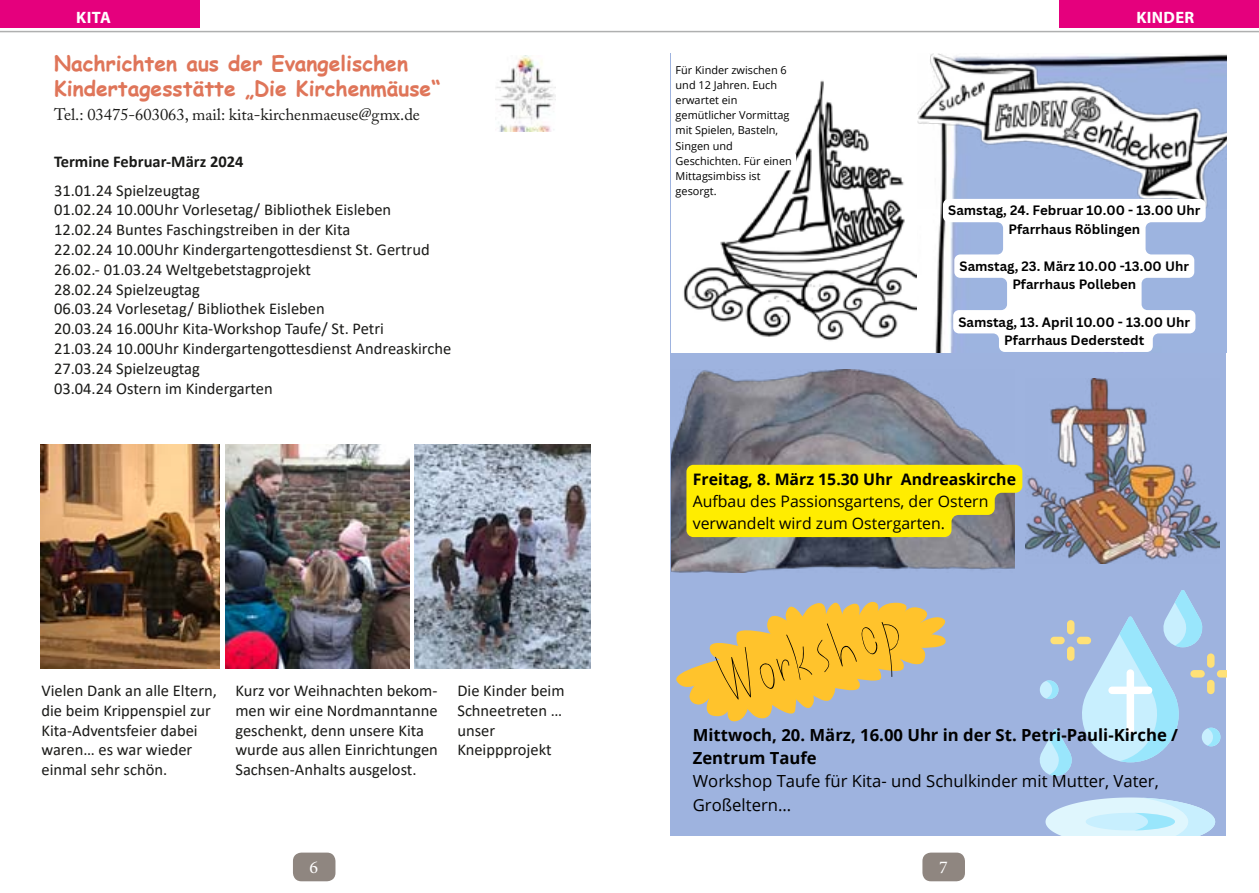
<style>
.page{position:relative;width:1259px;height:893px;background:#fff}
.page>*{position:absolute;margin:0;border:0;box-sizing:border-box;transform-origin:0 0}
.t1{font:700 21px/25.2px "Comic Sans MS";color:#df7559}
.t2{font:18px "Minion Pro";color:#fff}
.t3{font:700 16.65px/23.2px "Open Sans";color:#000}
.t4{font:16.65px/23.2px "Open Sans";color:#000}
.t5{font:16.5px/19.8px "Calibri";color:#1a1a18}
.t6{font:16.5px "Adobe Caslon Pro";color:#1a1a18}
.t7{font:700 16.5px "Calibri";color:#1a1a18}
.t8{font:700 16.5px "Myriad Pro";color:#fff}
.t9{font:15.9px/22.2px "Open Sans";color:#000}
.t10{font:700 15.9px "Open Sans";color:#000}
.t11{font:700 13.2px/18.6px "Canva Sans";color:#000;text-align:center}
.t12{font:10.95px/15.1px "Open Sans";color:#000}
</style>
<div class="page">
<div style="left:293px;top:853px;width:42px;height:28px;background:#8f8680;border-radius:9px"></div>
<div style="left:922px;top:853px;width:43px;height:28px;background:#8f8680;border-radius:9px"></div>
<hr style="left:0;top:31px;width:1259px;height:1px;background:#afb0b0">
<div style="left:0;top:0;width:200px;height:28px;background:#e5007d"></div>
<img style="left:495px;top:55px;width:61px;height:77px">
<img style="left:40px;top:444px;width:180px;height:225px">
<img style="left:415px;top:444px;width:175px;height:225px">
<div style="left:1059px;top:0;width:200px;height:28px;background:#e5007d"></div>
<img style="left:225px;top:444px;width:185px;height:225px">
<div style="left:670px;top:53px;width:556px;height:783px;background:#9eb3df"></div>
<img style="left:671px;top:53px;width:535px;height:299px">
<img style="left:917px;top:53px;width:309px;height:155px">
<img style="left:671px;top:370px;width:343px;height:202px">
<img style="left:1025px;top:378px;width:194px;height:185px">
<svg style="left:676px;top:601px;width:270px;height:121px"></svg>
<svg style="left:1045px;top:797px;width:170px;height:39px"></svg>
<svg style="left:1039px;top:590px;width:187px;height:186px"></svg>
<svg style="left:686px;top:465px;width:336px;height:72px;background:#f2e20c"></svg>
<svg style="left:943px;top:199px;width:262px;height:153px"></svg>
<div style="left:671px;top:60px;width:125px;height:141px;background:#fff"></div>
<p class="t8" style="left:76px;top:7px;width:36px">KI ta</p>
<p class="t1" style="left:54px;top:50px;width:388px">Nachrichten aus der Evangelischen<br>Kindertagesstätte „Die Kirchenmäuse“</p>
<p class="t6" style="left:54px;top:105px;width:367px">Tel.: 03475-603063, mail: kita-kirchenmaeuse@gmx.de</p>
<p class="t7" style="left:54px;top:150px;width:191px">Termine Februar-März 2024</p>
<p class="t5" style="left:54px;top:180px;width:399px">31.01.24 Spielzeugtag<br>01.02.24 10.00Uhr Vorlesetag/ Bibliothek Eisleben 12.02.24 Buntes Faschingstreiben in der Kita<br>22.02.24 10.00Uhr Kindergartengottesdienst St. Gertrud 26.02.- 01.03.24 Weltgebetstagprojekt<br>28.02.24 Spielzeugtag<br>06.03.24 Vorlesetag/ Bibliothek Eisleben<br>20.03.24 16.00Uhr Kita-Workshop Taufe/ St. Petri<br>21.03.24 10.00Uhr Kindergartengottesdienst Andreaskirche 27.03.24 Spielzeugtag<br>03.04.24 Ostern im Kindergarten</p>
<p class="t5" style="left:41px;top:680px;width:177px">Vielen Dank an alle Eltern, die beim Krippenspiel zur<br>Kita-Adventsfeier dabei waren… es war wieder einmal sehr schön.</p>
<p class="t5" style="left:235px;top:680px;width:204px">Kurz vor Weihnachten bekom&shy;men wir eine Nordmanntanne geschenkt, denn unsere Kita wurde aus allen Einrichtungen<br>Sachsen-Anhalts ausgelost.</p>
<p class="t5" style="left:457px;top:680px;width:109px">Die Kinder beim<br>Schneetreten … unser<br>Kneippprojekt</p>
<p class="t12" style="left:675px;top:62px;width:118px">Für Kinder zwischen 6 und 12 Jahren. Euch erwartet ein gemütlicher Vormittag mit Spielen, Basteln,<br>Singen und<br>Geschichten. Für einen<br>Mittagsimbiss ist gesorgt.</p>
<p class="t8" style="left:1136px;top:7px;width:11px">KINDER</p>
<p class="t11" style="left:948px;top:201px;width:254px">Samstag, 24. Februar 10.00 - 13.00 Uhr<br>Pfarrhaus Röblingen</p>
<p class="t11" style="left:959px;top:257px;width:231px">Samstag, 23. März 10.00 -13.00 Uhr<br>Pfarrhaus Polleben</p>
<p class="t11" style="left:958px;top:313px;width:233px">Samstag, 13. April 10.00 - 13.00 Uhr<br>Pfarrhaus Dederstedt</p>
<p class="t10" style="left:693px;top:468px;width:325px">Freitag, 8. März 15.30 Uhr Andreaskirche</p>
<p class="t9" style="left:693px;top:490px;width:297px">Aufbau des Passionsgartens, der Ostern verwandelt wird zum Ostergarten.</p>
<p class="t3" style="left:693px;top:723px;width:487px">Mittwoch, 20. März, 16.00 Uhr in der St. Petri-Pauli-Kirche /<br>Zentrum Taufe</p>
<p class="t4" style="left:693px;top:769px;width:467px">Workshop Taufe für Kita- und Schulkinder mit Mutter, Vater,<br>Großeltern…</p>
<p class="t2" style="left:310px;top:856px;width:10px">6</p>
<p class="t2" style="left:939px;top:856px;width:10px">7</p>
</div>
